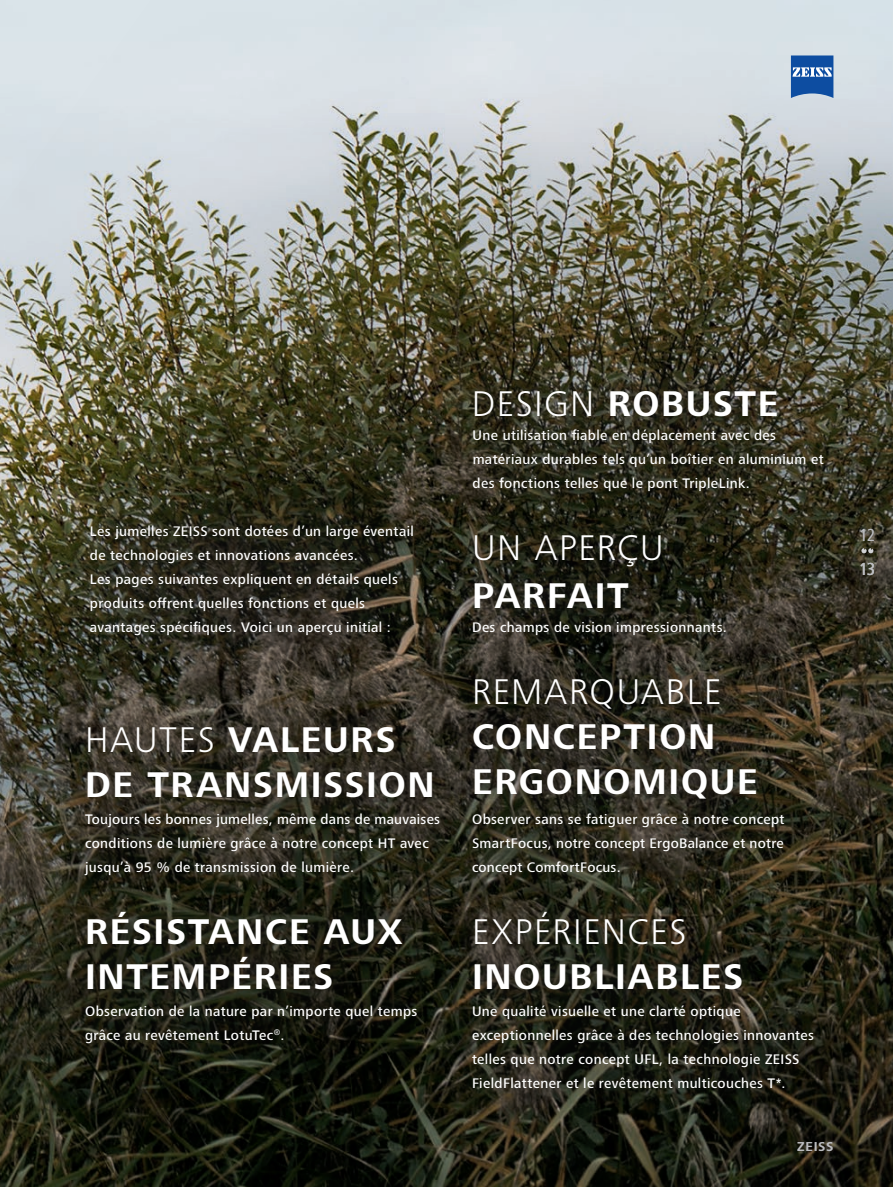
<style>
.page{position:relative;width:893px;height:1187px;background:#fff}
.page>*{position:absolute;margin:0;border:0;box-sizing:border-box;transform-origin:0 0}
.t1{font:700 36.75px/45px "ZEISS Frutiger Next W1 G";letter-spacing:.045em;color:#fff}
.t2{font:300 36.75px "ZEISS Frutiger Next W1 G";letter-spacing:.045em;color:#fff}
.t3{font:500 condensed 18px "ZEISS Frutiger Next W1 G";color:#bcbdc0}
.t4{font:500 14.25px/24px "ZEISS Frutiger Next W1 G";letter-spacing:.025em;color:#fff}
.t5{font:700 13.35px "ZEISS Frutiger Next W1 G";letter-spacing:.055em;color:#bcbdc0}
.s1{font-weight:300}
</style>
<div class="page">
<img style="left:0;top:0;width:893px;height:1186px">
<svg style="left:33px;top:467px;width:418px;height:224px;background:#333123"></svg>
<svg style="left:64px;top:895px;width:374px;height:169px;background:#1c1d13"></svg>
<svg style="left:451px;top:655px;width:354px;height:236px;background:#2d2b1f"></svg>
<svg style="left:451px;top:891px;width:384px;height:219px;background:#232217"></svg>
<svg style="left:451px;top:367px;width:394px;height:144px;background:#343222"></svg>
<svg style="left:63px;top:703px;width:398px;height:192px;background:#302d22"></svg>
<svg style="left:451px;top:511px;width:293px;height:144px;background:#26261a"></svg>
<svg style="left:861px;top:548px;width:12px;height:5px"></svg>
<svg style="left:791px;top:55px;width:42px;height:43px;background:#3a6eb1"></svg>
<p class="t4" style="left:90px;top:518px;width:326px">Les jumelles ZEISS sont dotées d’un large éventail de technologies et innovations avancées.<br>Les pages suivantes expliquent en détails quels produits offrent quelles fonctions et quels avantages spécifiques. Voici un aperçu initial :</p>
<h1 class="t1" style="left:85px;top:715px;width:351px"><span class="s1">HAUTES</span> VALEURS<br>DE TRANSMISSION</h1>
<p class="t4" style="left:85px;top:806px;width:356px">Toujours les bonnes jumelles, même dans de mauvaises conditions de lumière grâce à notre concept HT avec jusqu’à 95 % de transmission de lumière.</p>
<h1 class="t1" style="left:85px;top:907px;width:319px">RÉSISTANCE AUX<br>INTEMPÉRIES</h1>
<p class="t4" style="left:85px;top:998px;width:334px">Observation de la nature par n’importe quel temps grâce au revêtement LotuTec<sup>®</sup>.</p>
<h1 class="t1" style="left:472px;top:379px;width:308px"><span class="s1">DESIGN</span> ROBUSTE</h1>
<p class="t4" style="left:473px;top:422px;width:353px">Une utilisation fiable en déplacement avec des matériaux durables tels qu’un boîtier en aluminium et des fonctions telles que le pont TripleLink.</p>
<h1 class="t2" style="left:472px;top:522px;width:193px">UN APERÇU</h1>
<h1 class="t1" style="left:472px;top:571px;width:158px">PARFAIT</h1>
<p class="t4" style="left:472px;top:614px;width:256px">Des champs de vision impressionnants.</p>
<h1 class="t2" style="left:472px;top:666px;width:251px">REMARQUABLE</h1>
<h1 class="t1" style="left:472px;top:712px;width:287px">CONCEPTION<br>ERGONOMIQUE</h1>
<p class="t4" style="left:472px;top:806px;width:314px;text-align:justify">Observer sans se fatiguer grâce à notre concept SmartFocus, notre concept ErgoBalance et notre concept ComfortFocus.</p>
<h1 class="t2" style="left:472px;top:906px;width:216px">EXPÉRIENCES</h1>
<h1 class="t1" style="left:472px;top:952px;width:273px">INOUBLIABLES</h1>
<p class="t4" style="left:472px;top:998px;width:344px">Une qualité visuelle et une clarté optique exceptionnelles grâce à des technologies innovantes telles que notre concept UFL, la technologie ZEISS FieldFlattener et le revêtement multicouches T*.</p>
<p class="t5" style="left:797px;top:1137px;width:38px">ZEISS</p>
<p class="t3" style="left:859px;top:522px;width:18px">12</p>
<p class="t3" style="left:859px;top:556px;width:18px">13</p>
</div>
